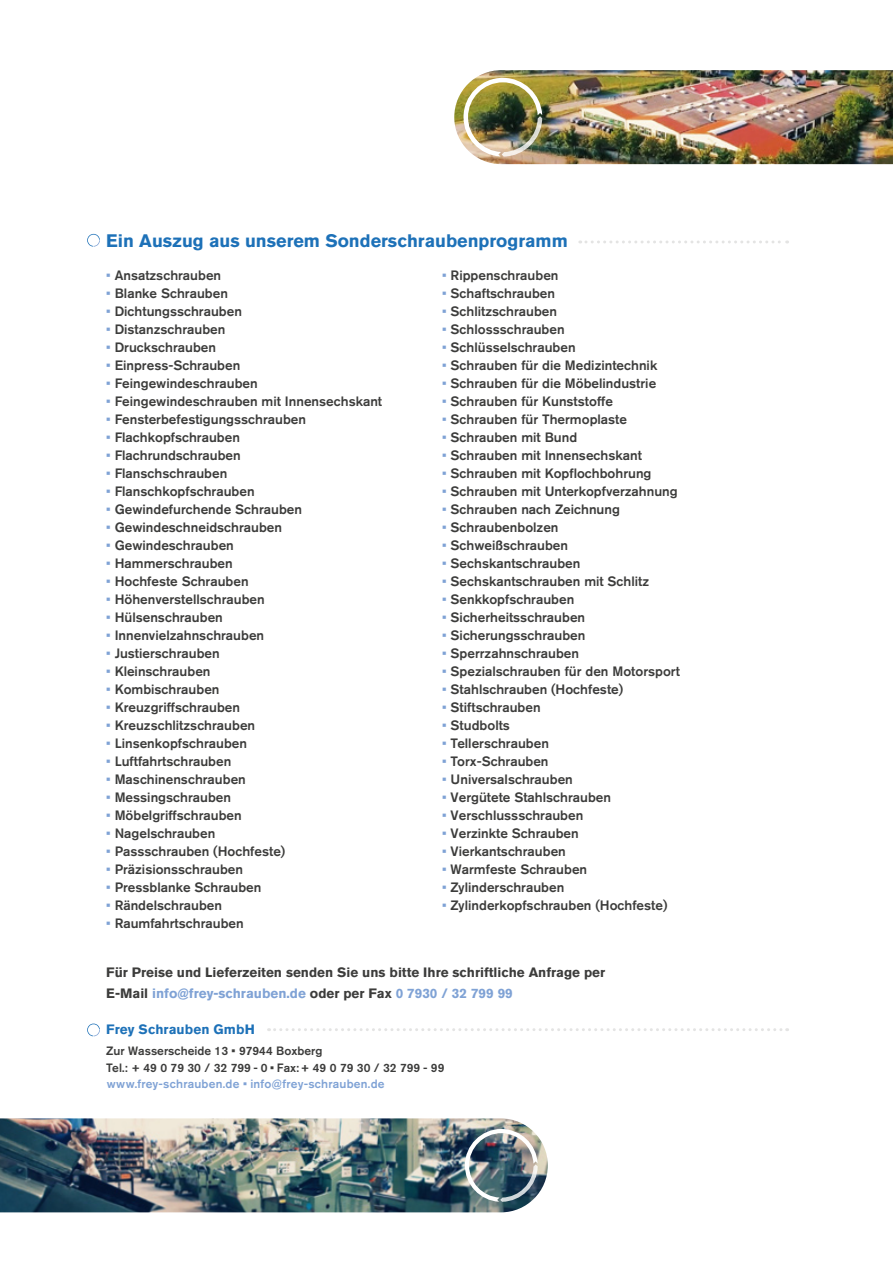
<style>
.page{position:relative;width:893px;height:1263px;background:#fff}
.page>*{position:absolute;margin:0;border:0;box-sizing:border-box;transform-origin:0 0}
.t1{font:700 18px "Akzidenz Grotesk BQ";color:#1d71b8}
.t2{font:500 13.5px "Akzidenz Grotesk BQ";color:#3c3c3b}
.t3{font:700 13.5px/21px "Akzidenz Grotesk BQ";color:#3c3c3b}
.t4{font:700 13.5px "Akzidenz Grotesk BQ";letter-spacing:.005em;color:#1d71b8}
.t5{font:500 12px/16.5px "Akzidenz Grotesk BQ";color:#3c3c3b}
.t6{font:500 12px "Akzidenz Grotesk BQ";letter-spacing:.015em;color:#7fa2d5}
.s1{color:#7fa2d5}
</style>
<div class="page">
<svg style="left:760px;top:164px;width:99px;height:1px"></svg>
<img style="left:0;top:1118px;width:548px;height:94px">
<img style="left:465px;top:1129px;width:73px;height:73px">
<img style="left:454px;top:70px;width:439px;height:94px">
<svg style="left:580px;top:240px;width:208px;height:3px"></svg>
<svg style="left:269px;top:1028px;width:519px;height:3px"></svg>
<img style="left:463px;top:78px;width:79px;height:79px">
<svg style="left:87px;top:234px;width:13px;height:13px"></svg>
<svg style="left:87px;top:1023px;width:13px;height:13px"></svg>
<h1 class="t1" style="left:106px;top:230px;width:463px">Ein Auszug aus unserem Sonderschraubenprogramm</h1>
<p class="t2" style="left:106px;top:267px;width:116px"><span class="s1">•</span> Ansatzschrauben</p>
<p class="t2" style="left:106px;top:285px;width:123px"><span class="s1">•</span> Blanke Schrauben</p>
<p class="t2" style="left:106px;top:303px;width:137px"><span class="s1">•</span> Dichtungsschrauben</p>
<p class="t2" style="left:106px;top:321px;width:121px"><span class="s1">•</span> Distanzschrauben</p>
<p class="t2" style="left:106px;top:339px;width:111px"><span class="s1">•</span> Druckschrauben</p>
<p class="t2" style="left:106px;top:357px;width:135px"><span class="s1">•</span> Einpress-Schrauben</p>
<p class="t2" style="left:106px;top:375px;width:153px"><span class="s1">•</span> Feingewindeschrauben</p>
<p class="t2" style="left:106px;top:393px;width:277px"><span class="s1">•</span> Feingewindeschrauben mit Innensechskant</p>
<p class="t2" style="left:106px;top:411px;width:201px"><span class="s1">•</span> Fensterbefestigungsschrauben</p>
<p class="t2" style="left:106px;top:429px;width:135px"><span class="s1">•</span> Flachkopfschrauben</p>
<p class="t2" style="left:106px;top:447px;width:136px"><span class="s1">•</span> Flachrundschrauben</p>
<p class="t2" style="left:106px;top:465px;width:123px"><span class="s1">•</span> Flanschschrauben</p>
<p class="t2" style="left:106px;top:483px;width:150px"><span class="s1">•</span> Flanschkopfschrauben</p>
<p class="t2" style="left:106px;top:501px;width:197px"><span class="s1">•</span> Gewindefurchende Schrauben</p>
<p class="t2" style="left:106px;top:519px;width:177px"><span class="s1">•</span> Gewindeschneidschrauben</p>
<p class="t2" style="left:106px;top:537px;width:129px"><span class="s1">•</span> Gewindeschrauben</p>
<p class="t2" style="left:106px;top:555px;width:128px"><span class="s1">•</span> Hammerschrauben</p>
<p class="t2" style="left:106px;top:573px;width:144px"><span class="s1">•</span> Hochfeste Schrauben</p>
<p class="t2" style="left:106px;top:591px;width:160px"><span class="s1">•</span> Höhenverstellschrauben</p>
<p class="t2" style="left:106px;top:609px;width:118px"><span class="s1">•</span> Hülsenschrauben</p>
<p class="t2" style="left:106px;top:627px;width:159px"><span class="s1">•</span> Innenvielzahnschrauben</p>
<p class="t2" style="left:106px;top:645px;width:115px"><span class="s1">•</span> Justierschrauben</p>
<p class="t2" style="left:106px;top:663px;width:106px"><span class="s1">•</span> Kleinschrauben</p>
<p class="t2" style="left:106px;top:681px;width:115px"><span class="s1">•</span> Kombischrauben</p>
<p class="t2" style="left:106px;top:699px;width:135px"><span class="s1">•</span> Kreuzgriffschrauben</p>
<p class="t2" style="left:106px;top:717px;width:150px"><span class="s1">•</span> Kreuzschlitzschrauben</p>
<p class="t2" style="left:106px;top:735px;width:142px"><span class="s1">•</span> Linsenkopfschrauben</p>
<p class="t2" style="left:106px;top:753px;width:127px"><span class="s1">•</span> Luftfahrtschrauben</p>
<p class="t2" style="left:106px;top:771px;width:141px"><span class="s1">•</span> Maschinenschrauben</p>
<p class="t2" style="left:106px;top:789px;width:126px"><span class="s1">•</span> Messingschrauben</p>
<p class="t2" style="left:106px;top:807px;width:137px"><span class="s1">•</span> Möbelgriffschrauben</p>
<p class="t2" style="left:106px;top:825px;width:110px"><span class="s1">•</span> Nagelschrauben</p>
<p class="t2" style="left:106px;top:843px;width:181px"><span class="s1">•</span> Passschrauben (Hochfeste)</p>
<p class="t2" style="left:106px;top:861px;width:138px"><span class="s1">•</span> Präzisionsschrauben</p>
<p class="t2" style="left:106px;top:879px;width:157px"><span class="s1">•</span> Pressblanke Schrauben</p>
<p class="t2" style="left:106px;top:897px;width:117px"><span class="s1">•</span> Rändelschrauben</p>
<p class="t2" style="left:106px;top:915px;width:139px"><span class="s1">•</span> Raumfahrtschrauben</p>
<p class="t2" style="left:442px;top:267px;width:118px"><span class="s1">•</span> Rippenschrauben</p>
<p class="t2" style="left:442px;top:285px;width:114px"><span class="s1">•</span> Schaftschrauben</p>
<p class="t2" style="left:442px;top:303px;width:116px"><span class="s1">•</span> Schlitzschrauben</p>
<p class="t2" style="left:442px;top:321px;width:124px"><span class="s1">•</span> Schlossschrauben</p>
<p class="t2" style="left:442px;top:339px;width:135px"><span class="s1">•</span> Schlüsselschrauben</p>
<p class="t2" style="left:442px;top:357px;width:217px"><span class="s1">•</span> Schrauben für die Medizintechnik</p>
<p class="t2" style="left:442px;top:375px;width:215px"><span class="s1">•</span> Schrauben für die Möbelindustrie</p>
<p class="t2" style="left:442px;top:393px;width:172px"><span class="s1">•</span> Schrauben für Kunststoffe</p>
<p class="t2" style="left:442px;top:411px;width:186px"><span class="s1">•</span> Schrauben für Thermoplaste</p>
<p class="t2" style="left:442px;top:429px;width:137px"><span class="s1">•</span> Schrauben mit Bund</p>
<p class="t2" style="left:442px;top:447px;width:201px"><span class="s1">•</span> Schrauben mit Innensechskant</p>
<p class="t2" style="left:442px;top:465px;width:211px"><span class="s1">•</span> Schrauben mit Kopflochbohrung</p>
<p class="t2" style="left:442px;top:483px;width:237px"><span class="s1">•</span> Schrauben mit Unterkopfverzahnung</p>
<p class="t2" style="left:442px;top:501px;width:179px"><span class="s1">•</span> Schrauben nach Zeichnung</p>
<p class="t2" style="left:442px;top:519px;width:118px"><span class="s1">•</span> Schraubenbolzen</p>
<p class="t2" style="left:442px;top:537px;width:127px"><span class="s1">•</span> Schweißschrauben</p>
<p class="t2" style="left:442px;top:555px;width:140px"><span class="s1">•</span> Sechskantschrauben</p>
<p class="t2" style="left:442px;top:573px;width:208px"><span class="s1">•</span> Sechskantschrauben mit Schlitz</p>
<p class="t2" style="left:442px;top:591px;width:134px"><span class="s1">•</span> Senkkopfschrauben</p>
<p class="t2" style="left:442px;top:609px;width:144px"><span class="s1">•</span> Sicherheitsschrauben</p>
<p class="t2" style="left:442px;top:627px;width:145px"><span class="s1">•</span> Sicherungsschrauben</p>
<p class="t2" style="left:442px;top:645px;width:138px"><span class="s1">•</span> Sperrzahnschrauben</p>
<p class="t2" style="left:442px;top:663px;width:239px"><span class="s1">•</span> Spezialschrauben für den Motorsport</p>
<p class="t2" style="left:442px;top:681px;width:183px"><span class="s1">•</span> Stahlschrauben (Hochfeste)</p>
<p class="t2" style="left:442px;top:699px;width:100px"><span class="s1">•</span> Stiftschrauben</p>
<p class="t2" style="left:442px;top:717px;width:69px"><span class="s1">•</span> Studbolts</p>
<p class="t2" style="left:442px;top:735px;width:108px"><span class="s1">•</span> Tellerschrauben</p>
<p class="t2" style="left:442px;top:753px;width:108px"><span class="s1">•</span> Torx-Schrauben</p>
<p class="t2" style="left:442px;top:771px;width:132px"><span class="s1">•</span> Universalschrauben</p>
<p class="t2" style="left:442px;top:789px;width:170px"><span class="s1">•</span> Vergütete Stahlschrauben</p>
<p class="t2" style="left:442px;top:807px;width:142px"><span class="s1">•</span> Verschlussschrauben</p>
<p class="t2" style="left:442px;top:825px;width:138px"><span class="s1">•</span> Verzinkte Schrauben</p>
<p class="t2" style="left:442px;top:843px;width:125px"><span class="s1">•</span> Vierkantschrauben</p>
<p class="t2" style="left:442px;top:861px;width:146px"><span class="s1">•</span> Warmfeste Schrauben</p>
<p class="t2" style="left:442px;top:879px;width:124px"><span class="s1">•</span> Zylinderschrauben</p>
<p class="t2" style="left:442px;top:897px;width:227px"><span class="s1">•</span> Zylinderkopfschrauben (Hochfeste)</p>
<p class="t3" style="left:106px;top:962px;width:500px">Für Preise und Lieferzeiten senden Sie uns bitte Ihre schriftliche Anfrage per<br>E-Mail <span class="s1">info@frey-schrauben.de</span> oder per Fax <span class="s1">0 7930 / 32 799 99</span></p>
<p class="t4" style="left:106px;top:1022px;width:150px">Frey Schrauben GmbH</p>
<p class="t5" style="left:106px;top:1043px;width:340px">Zur Wasserscheide 13 • 97944 Boxberg<br>Tel.: + 49 0 79 30 / 32 799 - 0 • Fax:+ 49 0 79 30 / 32 799 - 99</p>
<p class="t6" style="left:107px;top:1077px;width:279px">www.frey-schrauben.de • info@frey-schrauben.de</p>
</div>
